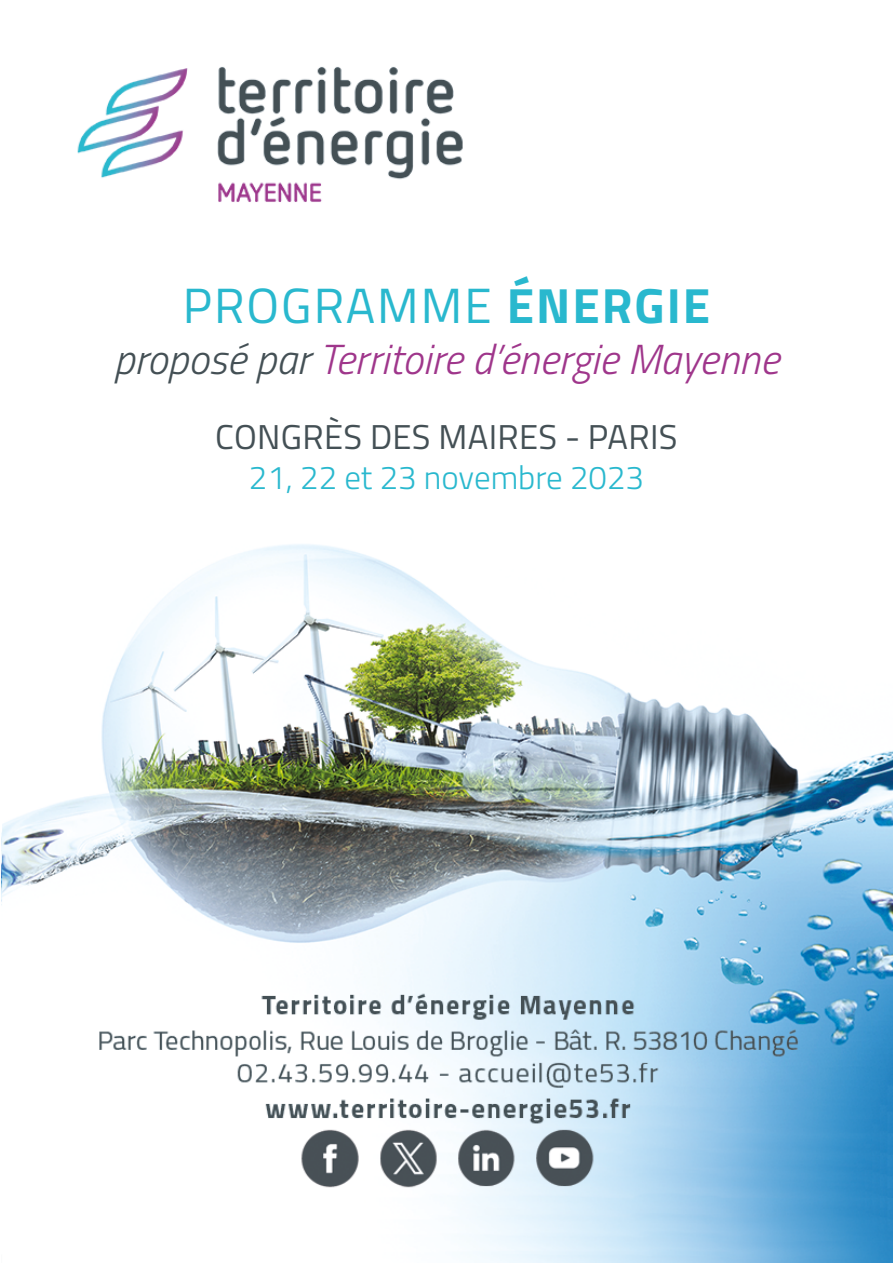
<style>
.page{position:relative;width:893px;height:1263px;background:#fff}
.page>*{position:absolute;margin:0;border:0;box-sizing:border-box;transform-origin:0 0}
.t1{font:49.5px "Titillium";letter-spacing:.04em;color:#29b8ce}
.t2{font:italic 300 42px "Titillium";color:#9f368b}
.t3{font:34.5px "Titillium";letter-spacing:.01em;color:#445055}
.t4{font:300 33px "Titillium";color:#29b8ce}
.s1{font-weight:700}
.s2{color:#445055}
</style>
<div class="page">
<img style="left:1px;top:67px;width:892px;height:1196px">
<p class="t1" style="left:183px;top:270px;width:529px">PROGRAMME <span class="s1">ÉNERGIE</span></p>
<p class="t2" style="left:114px;top:328px;width:667px"><span class="s2">proposé par</span> Territoire d’énergie Mayenne</p>
<p class="t3" style="left:215px;top:412px;width:464px">CONGRÈS DES MAIRES - PARIS</p>
<p class="t4" style="left:249px;top:453px;width:396px">21, 22 et 23 novembre 2023</p>
</div>
